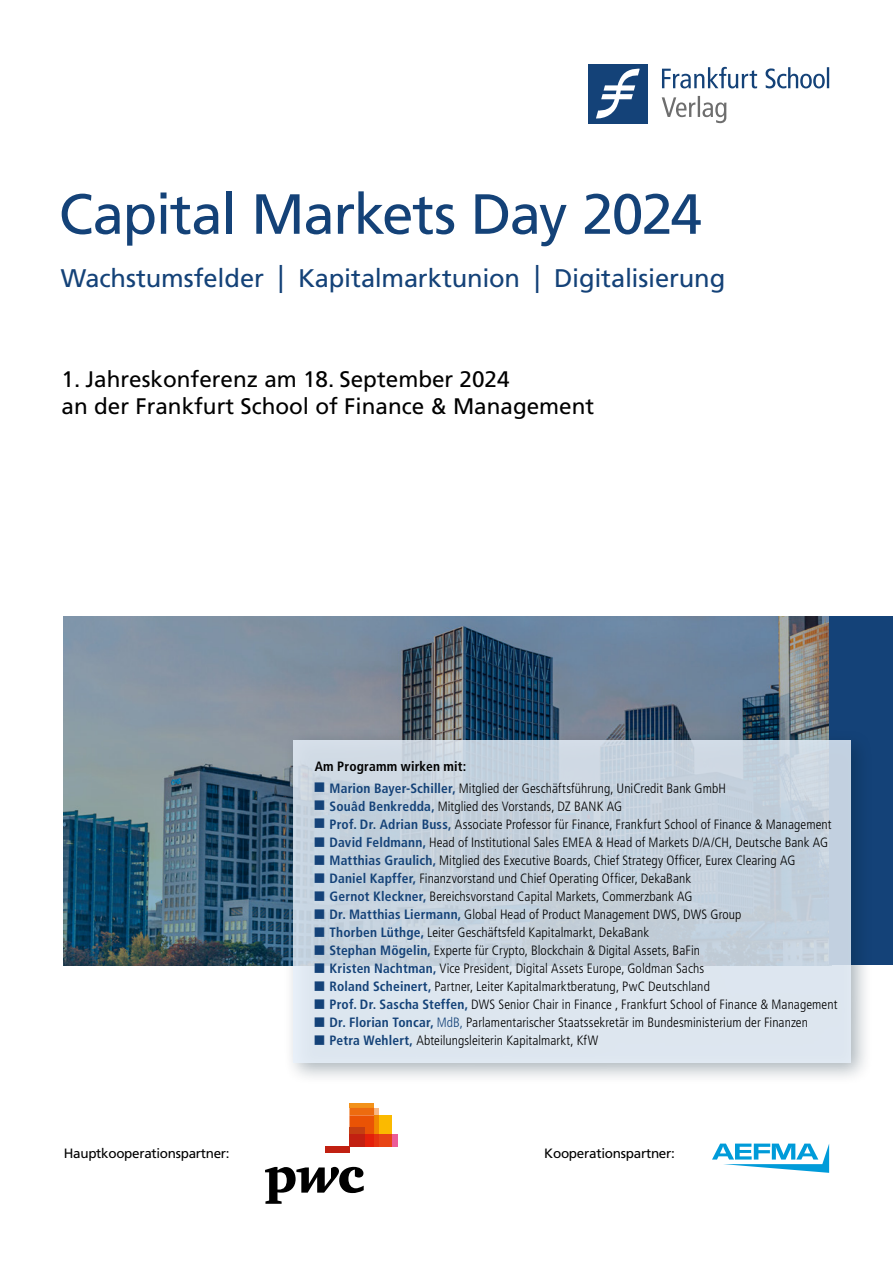
<style>
.page{position:relative;width:893px;height:1263px;background:#fff}
.page>*{position:absolute;margin:0;border:0;box-sizing:border-box;transform-origin:0 0}
.t1{font:56.55px "Frutiger LT Std";letter-spacing:-.025em;color:#144278}
.t2{font:25.5px "Frutiger LT Std";letter-spacing:-.01em;color:#144278}
.t3{font:22.5px/27px "Frutiger LT Std";color:#000}
.t4{font:300 condensed 13.5px/18px "Frutiger LT Std";letter-spacing:.005em;color:#000}
.t5{font:13.5px "Frutiger LT Std";letter-spacing:-.02em;color:#000}
.s1{font-size:28.05px}
.s2{font-weight:700}
.s3{font-family:"Double Digits Square";font-weight:400;font-stretch:normal;font-size:12.15px;color:#144278}
.s4{font-weight:700;color:#144278}
.s5{color:#144278}
</style>
<div class="page">
<img style="left:64px;top:617px;width:765px;height:348px">
<div style="left:588px;top:64px;width:60px;height:59px;background:#144278"></div>
<svg style="left:596px;top:68px;width:44px;height:51px"></svg>
<svg style="left:662px;top:96px;width:64px;height:27px"></svg>
<svg style="left:662px;top:67px;width:167px;height:21px"></svg>
<div style="left:829px;top:617px;width:64px;height:348px;background:#144278"></div>
<div style="left:283px;top:729px;width:590px;height:356px;background:#001f32;opacity:.4"></div>
<svg style="left:293px;top:740px;width:557px;height:322px;background:#ccd7e2"></svg>
<svg style="left:265px;top:1167px;width:99px;height:37px"></svg>
<div style="left:391px;top:1134px;width:7px;height:12px;background:#eb5c98"></div>
<div style="left:349px;top:1103px;width:25px;height:5px;background:#f3921a"></div>
<div style="left:379px;top:1115px;width:12px;height:19px;background:#fbba00"></div>
<div style="left:379px;top:1134px;width:12px;height:12px;background:#e84415"></div>
<div style="left:374px;top:1134px;width:5px;height:12px;background:#e63310"></div>
<svg style="left:349px;top:1108px;width:30px;height:26px"></svg>
<div style="left:365px;top:1134px;width:9px;height:12px;background:#e4200a"></div>
<div style="left:349px;top:1128px;width:16px;height:6px;background:#c43e12"></div>
<div style="left:349px;top:1134px;width:16px;height:12px;background:#c22011"></div>
<div style="left:325px;top:1146px;width:24px;height:6px;background:#c12011"></div>
<svg style="left:712px;top:1143px;width:117px;height:30px"></svg>
<h1 class="t1" style="left:59px;top:181px;width:645px">Capital Markets Day 2024</h1>
<h2 class="t2" style="left:61px;top:263px;width:666px">Wachstumsfelder <span class="s1">|</span> Kapitalmarktunion <span class="s1">|</span> Digitalisierung</h2>
<h3 class="t3" style="left:62px;top:366px;width:534px">1. Jahreskonferenz am 18. September 2024<br>an der Frankfurt School of Finance &amp; Management</h3>
<p class="t4" style="left:315px;top:756px;width:413px;line-height:21.1px"><span class="s2">Am Programm wirken mit:<br></span><span class="s3">W</span> <span class="s4">Marion Bayer-Schiller,</span> Mitglied der Geschäftsführung, UniCredit Bank GmbH</p>
<p class="t4" style="left:315px;top:797px;width:524px"><span class="s3">W</span> <span class="s4">Souâd Benkredda,</span> Mitglied des Vorstands, DZ BANK AG<br><span class="s3">W</span> <span class="s4">Prof. Dr. Adrian Buss,</span> Associate Professor für Finance, Frankfurt School of Finance &amp; Management <span class="s3">W</span> <span class="s4">David Feldmann,</span> Head of Institutional Sales EMEA &amp; Head of Markets D/A/CH, Deutsche Bank AG <span class="s3">W</span> <span class="s4">Matthias Graulich,</span> Mitglied des Executive Boards, Chief Strategy Officer, Eurex Clearing AG<br><sup>W</sup> <span class="s4">Daniel Kapffer,</span> Finanzvorstand und Chief Operating Officer, DekaBank<br><sup>W</sup> <span class="s4">Gernot Kleckner,</span> Bereichsvorstand Capital Markets, Commerzbank AG<br><sup>W</sup> <span class="s4">Dr. Matthias Liermann,</span> Global Head of Product Management DWS, DWS Group<br><sup>W</sup> <span class="s4">Thorben Lüthge,</span> Leiter Geschäftsfeld Kapitalmarkt, DekaBank<br><sup>W</sup> <span class="s4">Stephan Mögelin,</span> Experte für Crypto, Blockchain &amp; Digital Assets, BaFin<br><sup>W</sup> <span class="s4">Kristen Nachtman,</span> Vice President, Digital Assets Europe, Goldman Sachs<br><sup>W</sup> <span class="s4">Roland Scheinert,</span> Partner, Leiter Kapitalmarktberatung, PwC Deutschland<br><sup>W</sup> <span class="s4">Prof. Dr. Sascha Steffen,</span> DWS Senior Chair in Finance , Frankfurt School of Finance &amp; Management <sup>W</sup> <span class="s4">Dr. Florian Toncar,</span> <span class="s5">MdB,</span> Parlamentarischer Staatssekretär im Bundesministerium der Finanzen<br><sup>W</sup> <span class="s4">Petra Wehlert,</span> Abteilungsleiterin Kapitalmarkt, KfW</p>
<p class="t5" style="left:64px;top:1146px;width:167px">Hauptkooperationspartner:</p>
<p class="t5" style="left:544px;top:1146px;width:132px">Kooperationspartner:</p>
</div>
